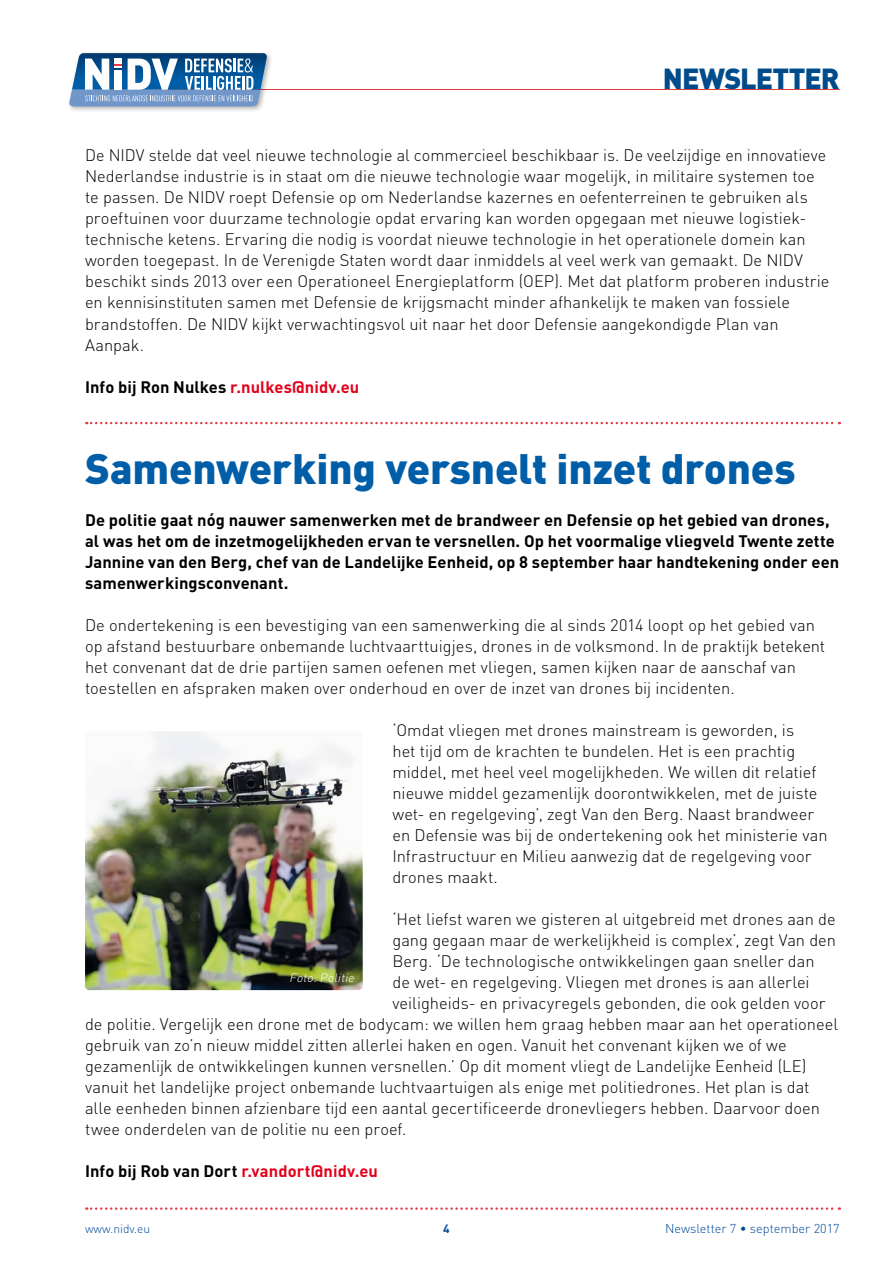
<style>
.page{position:relative;width:893px;height:1263px;background:#fff}
.page>*{position:absolute;margin:0;border:0;box-sizing:border-box;transform-origin:0 0}
.t1{font:900 42px "DIN Pro";letter-spacing:-.005em;color:#005ea8}
.t2{font:900 28.65px "DIN Pro";letter-spacing:-.03em;color:#004c8b}
.t3{font:300 16.5px/21px "DIN Pro";color:#000}
.t4{font:700 16.5px/21px "DIN Pro";letter-spacing:.005em;color:#000}
.t5{font:300 12.75px "DIN Pro";color:#004c98}
.t6{font:italic 300 12px "DIN Pro";color:#fff}
.t7{font:300 12px "DIN Pro";color:#004c98}
.t8{font:700 12px "DIN Pro";color:#004c98}
.s1{color:#e2001a}
</style>
<div class="page">
<svg style="left:86px;top:1207px;width:754px;height:3px"></svg>
<hr style="left:165px;top:89px;width:675px;height:1px;background:#e63a44">
<div style="left:67px;top:51px;width:206px;height:62px;background:#000;opacity:.3"></div>
<svg style="left:69px;top:53px;width:199px;height:53px"></svg>
<svg style="left:86px;top:422px;width:754px;height:2px"></svg>
<img style="left:85px;top:731px;width:278px;height:259px">
<h2 class="t2" style="left:663px;top:59px;width:178px">NEWSLETTER</h2>
<p class="t3" style="left:85px;top:144px;width:746px">De NIDV stelde dat veel nieuwe technologie al commercieel beschikbaar is. De veelzijdige en innovatieve Nederlandse industrie is in staat om die nieuwe technologie waar mogelijk, in militaire systemen toe te passen. De NIDV roept Defensie op om Nederlandse kazernes en oefenterreinen te gebruiken als proeftuinen voor duurzame technologie opdat ervaring kan worden opgegaan met nieuwe logistiek&shy;technische ketens. Ervaring die nodig is voordat nieuwe technologie in het operationele domein kan worden toegepast. In de Verenigde Staten wordt daar inmiddels al veel werk van gemaakt. De NIDV beschikt sinds 2013 over een Operationeel Energieplatform (OEP). Met dat platform proberen industrie en kennisinstituten samen met Defensie de krijgsmacht minder afhankelijk te maken van fossiele brandstoffen. De NIDV kijkt verwachtingsvol uit naar het door Defensie aangekondigde Plan van Aanpak.</p>
<p class="t4" style="left:85px;top:375px;width:276px">Info bij Ron Nulkes <span class="s1">r.nulkes@nidv.eu</span></p>
<h1 class="t1" style="left:85px;top:440px;width:712px">Samenwerking versnelt inzet drones</h1>
<p class="t4" style="left:85px;top:509px;width:756px">De politie gaat nóg nauwer samenwerken met de brandweer en Defensie op het gebied van drones, al was het om de inzetmogelijkheden ervan te versnellen. Op het voormalige vliegveld Twente zette Jannine van den Berg, chef van de Landelijke Eenheid, op 8 september haar handtekening onder een samenwerkingsconvenant.</p>
<p class="t3" style="left:85px;top:614px;width:742px">De ondertekening is een bevestiging van een samenwerking die al sinds 2014 loopt op het gebied van op afstand bestuurbare onbemande luchtvaarttuigjes, drones in de volksmond. In de praktijk betekent het convenant dat de drie partijen samen oefenen met vliegen, samen kijken naar de aanschaf van toestellen en afspraken maken over onderhoud en over de inzet van drones bij incidenten.</p>
<p class="t3" style="left:392px;top:719px;width:437px">‘Omdat vliegen met drones mainstream is geworden, is<br>het tijd om de krachten te bundelen. Het is een prachtig middel, met heel veel mogelijkheden. We willen dit relatief nieuwe middel gezamenlijk doorontwikkelen, met de juiste wet- en regelgeving’, zegt Van den Berg. Naast brandweer en Defensie was bij de ondertekening ook het ministerie van Infrastructuur en Milieu aanwezig dat de regelgeving voor drones maakt.</p>
<p class="t3" style="left:392px;top:908px;width:445px">‘Het liefst waren we gisteren al uitgebreid met drones aan de</p>
<p class="t3" style="left:392px;top:929px;width:445px">gang gegaan maar de werkelijkheid is complex’, zegt Van den</p>
<p class="t3" style="left:392px;top:950px;width:424px">Berg. ‘De technologische ontwikkelingen gaan sneller dan</p>
<p class="t3" style="left:392px;top:971px;width:419px">de wet- en regelgeving. Vliegen met drones is aan allerlei</p>
<p class="t3" style="left:392px;top:992px;width:434px">veiligheids- en privacyregels gebonden, die ook gelden voor</p>
<p class="t3" style="left:85px;top:1013px;width:755px">de politie. Vergelijk een drone met de bodycam: we willen hem graag hebben maar aan het operationeel</p>
<p class="t3" style="left:85px;top:1034px;width:703px">gebruik van zo’n nieuw middel zitten allerlei haken en ogen. Vanuit het convenant kijken we of we</p>
<p class="t3" style="left:85px;top:1055px;width:723px">gezamenlijk de ontwikkelingen kunnen versnellen.’ Op dit moment vliegt de Landelijke Eenheid (LE)</p>
<p class="t3" style="left:85px;top:1076px;width:726px">vanuit het landelijke project onbemande luchtvaartuigen als enige met politiedrones. Het plan is dat</p>
<p class="t3" style="left:85px;top:1097px;width:736px">alle eenheden binnen afzienbare tijd een aantal gecertificeerde dronevliegers hebben. Daarvoor doen</p>
<p class="t3" style="left:85px;top:1118px;width:323px">twee onderdelen van de politie nu een proef.</p>
<p class="t4" style="left:85px;top:1160px;width:294px">Info bij Rob van Dort <span class="s1">r.vandort@nidv.eu</span></p>
<p class="t6" style="left:289px;top:969px;width:69px">Foto:Politie</p>
<p class="t7" style="left:85px;top:1220px;width:67px">www.nidv.eu</p>
<p class="t8" style="left:443px;top:1220px;width:8px">4</p>
<p class="t5" style="left:665px;top:1219px;width:176px">Newsletter 7 • september 2017</p>
</div>
